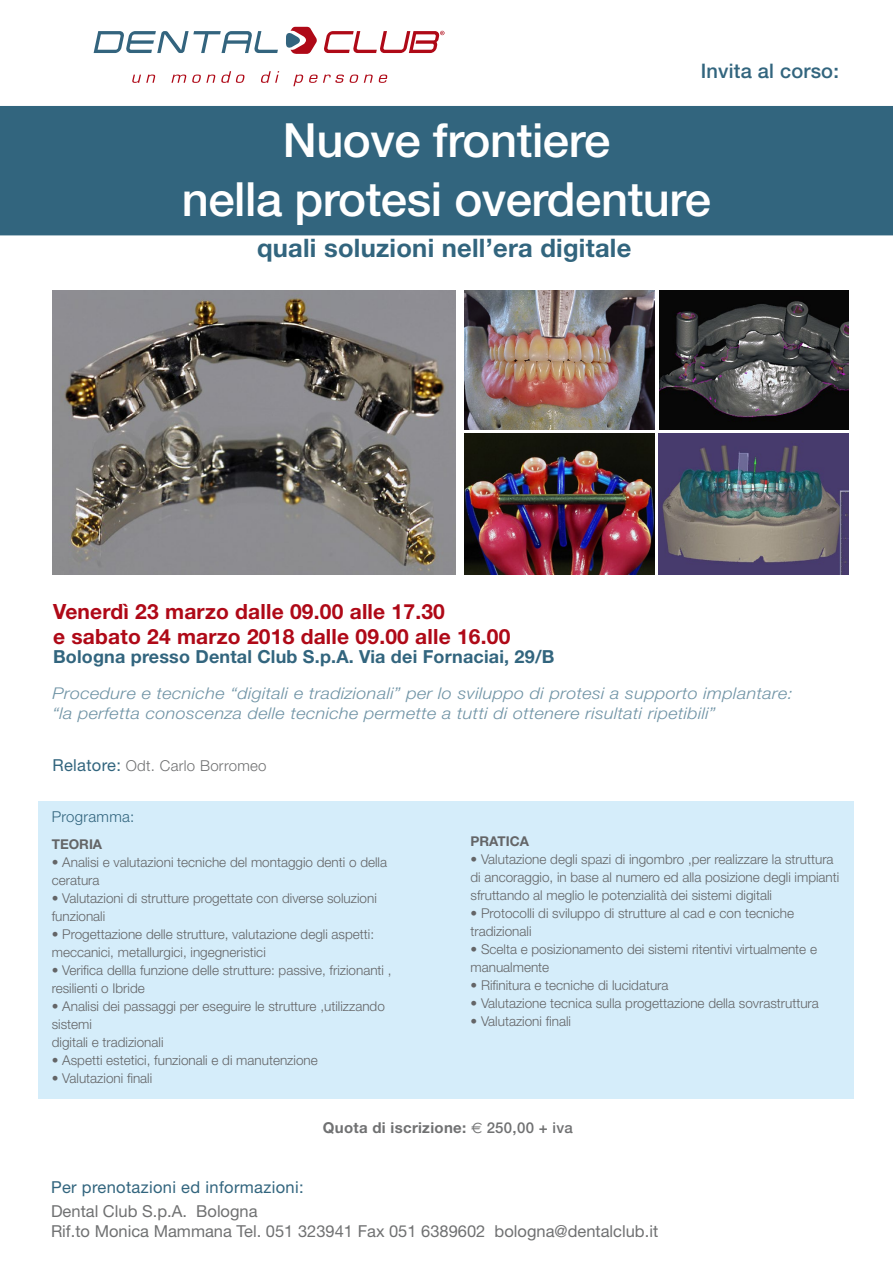
<style>
.page{position:relative;width:893px;height:1263px;background:#fff}
.page>*{position:absolute;margin:0;border:0;box-sizing:border-box;transform-origin:0 0}
.t1{font:500 47.25px/59.2px "Helvetica Neue";letter-spacing:-.01em;color:#fff;text-align:center}
.t2{font:700 25.5px "Helvetica Neue";letter-spacing:.01em;color:#32657e}
.t3{font:700 21px/25.2px "Helvetica Neue";letter-spacing:.01em;color:#af0917}
.t4{font:500 20.1px "Helvetica Neue";letter-spacing:.01em;color:#32657e}
.t5{font:700 18px "Helvetica Neue";letter-spacing:.01em;color:#32657e}
.t6{font:16.5px/19.8px "Helvetica Neue";color:#707172}
.t7{font:16.5px "Helvetica Neue";letter-spacing:.02em;color:#32657e}
.t8{font:italic 300 16.2px/19.5px "Helvetica Neue";letter-spacing:.02em;color:#6f93a5;scale:1.11 1}
.t9{font:700 15px "Helvetica Neue";letter-spacing:.02em;color:#707172}
.t10{font:300 15px "Helvetica Neue";letter-spacing:.02em;color:#707172}
.t11{font:300 15px "Helvetica Neue";letter-spacing:.02em;color:#32657e}
.t12{font:300 13.5px/18px "Helvetica Neue";color:#646567}
.t13{font:700 13.5px "Helvetica Neue";color:#646567}
.s1{font-weight:400;font-size:16.5px;color:#32657e}
.s2{font-family:"Euro Sig";font-weight:400}
.s3{font-weight:500}
</style>
<div class="page">
<div style="left:39px;top:801px;width:815px;height:298px;background:#d5edfa"></div>
<div style="left:0;top:106px;width:893px;height:129px;background:#32657e"></div>
<svg style="left:132px;top:75px;width:24px;height:8px"></svg>
<svg style="left:171px;top:71px;width:74px;height:12px"></svg>
<svg style="left:261px;top:71px;width:18px;height:12px"></svg>
<svg style="left:293px;top:75px;width:95px;height:11px"></svg>
<svg style="left:94px;top:31px;width:184px;height:22px"></svg>
<svg style="left:286px;top:27px;width:158px;height:27px"></svg>
<img style="left:52px;top:290px;width:403px;height:284px">
<img style="left:464px;top:290px;width:190px;height:139px">
<img style="left:464px;top:434px;width:190px;height:140px">
<img style="left:659px;top:290px;width:189px;height:139px">
<img style="left:659px;top:434px;width:189px;height:140px">
<h3 class="t4" style="left:701px;top:58px;width:140px">Invita al corso:</h3>
<h1 class="t1" style="left:182px;top:110px;width:531px">Nuove frontiere<br>nella protesi overdenture</h1>
<h2 class="t2" style="left:257px;top:232px;width:376px">quali soluzioni nell’era digitale</h2>
<h3 class="t3" style="left:53px;top:598px;width:459px">Venerdì 23 marzo dalle 09.00 alle 17.30<br>e sabato 24 marzo 2018 dalle 09.00 alle 16.00</h3>
<h3 class="t5" style="left:53px;top:646px;width:503px">Bologna presso Dental Club S.p.A. Via dei Fornaciai, 29/B</h3>
<p class="t8" style="left:52px;top:683px;width:668px">Procedure e tecniche “digitali e tradizionali” per lo sviluppo di protesi a supporto implantare: “la perfetta conoscenza delle tecniche permette a tutti di ottenere risultati ripetibili”</p>
<p class="t10" style="left:52px;top:756px;width:216px"><span class="s1">Relatore:</span> Odt. Carlo Borromeo</p>
<p class="t11" style="left:52px;top:807px;width:84px">Programma:</p>
<p class="t13" style="left:52px;top:835px;width:52px">TEORIA</p>
<p class="t12" style="left:52px;top:852px;width:337px">• Analisi e valutazioni tecniche del montaggio denti o della ceratura</p>
<p class="t12" style="left:52px;top:888px;width:327px">• Valutazioni di strutture progettate con diverse soluzioni funzionali</p>
<p class="t12" style="left:52px;top:924px;width:324px">• Progettazione delle strutture, valutazione degli aspetti: meccanici, metallurgici, ingegneristici</p>
<p class="t12" style="left:52px;top:960px;width:341px">• Verifica dellla funzione delle strutture: passive, frizionanti , resilienti o Ibride</p>
<p class="t12" style="left:52px;top:996px;width:335px">• Analisi dei passaggi per eseguire le strutture ,utilizzando sistemi<br>digitali e tradizionali</p>
<p class="t12" style="left:52px;top:1050px;width:268px">• Aspetti estetici, funzionali e di manutenzione</p>
<p class="t12" style="left:52px;top:1068px;width:102px">• Valutazioni finali</p>
<p class="t13" style="left:470px;top:833px;width:60px">PRATICA</p>
<p class="t12" style="left:470px;top:850px;width:370px">• Valutazione degli spazi di ingombro ,per realizzare la struttura di ancoraggio, in base al numero ed alla posizione degli impianti sfruttando al meglio le potenzialità dei sistemi digitali</p>
<p class="t12" style="left:470px;top:904px;width:325px">• Protocolli di sviluppo di strutture al cad e con tecniche tradizionali</p>
<p class="t12" style="left:470px;top:940px;width:348px">• Scelta e posizionamento dei sistemi ritentivi virtualmente e manualmente</p>
<p class="t12" style="left:470px;top:976px;width:200px">• Rifinitura e tecniche di lucidatura</p>
<p class="t12" style="left:470px;top:994px;width:350px">• Valutazione tecnica sulla progettazione della sovrastruttura</p>
<p class="t12" style="left:470px;top:1012px;width:102px">• Valutazioni finali</p>
<p class="t9" style="left:323px;top:1118px;width:252px">Quota di iscrizione: <span class="s2">€</span> <span class="s3">250,00 + iva</span></p>
<p class="t7" style="left:51px;top:1177px;width:254px">Per prenotazioni ed informazioni:</p>
<p class="t6" style="left:51px;top:1201px;width:609px">Dental Club S.p.A. Bologna<br>Rif.to Monica Mammana Tel. 051 323941 Fax 051 6389602 bologna@dentalclub.it</p>
</div>
